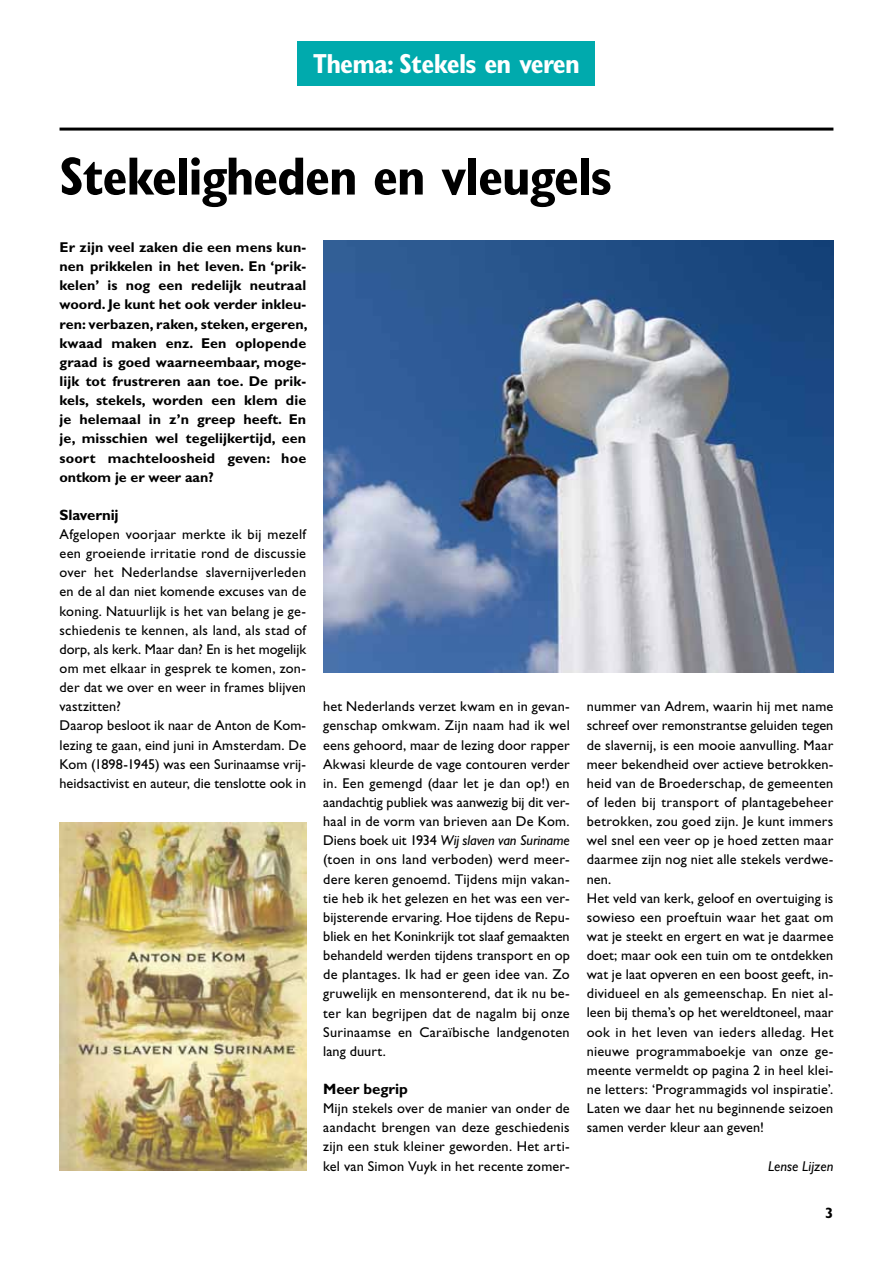
<style>
.page{position:relative;width:893px;height:1263px;background:#fff}
.page>*{position:absolute;margin:0;border:0;box-sizing:border-box;transform-origin:0 0}
.t1{font:700 condensed 54px "Gill Sans Std";letter-spacing:-.025em;color:#000}
.t2{font:700 condensed 27.6px "Gill Sans Std";letter-spacing:-.025em;color:#fff}
.t3{font:700 15px "Gill Sans Std";letter-spacing:-.005em;color:#000}
.t4{font:14.25px/19.2px "Gill Sans Std";letter-spacing:.015em;color:#000}
.t5{font:700 14.25px/19.2px "Gill Sans Std";letter-spacing:.01em;color:#000;text-align:justify}
.t6{font:italic 14.25px "Gill Sans Std";letter-spacing:.005em;color:#000}
.s1{font-style:italic}
</style>
<div class="page">
<div style="left:298px;top:42px;width:297px;height:44px;background:#00aaad"></div>
<img style="left:323px;top:240px;width:510px;height:433px">
<hr style="left:60px;top:128px;width:773px;height:3px;background:#000">
<img style="left:60px;top:823px;width:246px;height:347px">
<h2 class="t2" style="left:313px;top:47px;width:268px">Thema: Stekels en veren</h2>
<h1 class="t1" style="left:60px;top:144px;width:554px">Stekeligheden en vleugels</h1>
<p class="t5" style="left:60px;top:237px;width:250px">Er zijn veel zaken die een mens kun&shy;nen prikkelen in het leven. En ‘prik&shy;kelen’ is nog een redelijk neutraal woord. Je kunt het ook verder inkleu&shy;ren: verbazen, raken, steken, ergeren, kwaad maken enz. Een oplopende graad is goed waarneembaar, moge&shy;lijk tot frustreren aan toe. De prik&shy;kels, stekels, worden een klem die je helemaal in z’n greep heeft. En je, misschien wel tegelijkertijd, een soort machteloosheid geven: hoe ontkom je er weer aan?</p>
<p class="t3" style="left:60px;top:506px;width:61px">Slavernij</p>
<p class="t4" style="left:60px;top:525px;width:248px">Afgelopen voorjaar merkte ik bij mezelf een groeiende irritatie rond de discussie over het Nederlandse slavernijverleden en de al dan niet komende excuses van de koning. Natuurlijk is het van belang je ge&shy;schiedenis te kennen, als land, als stad of dorp, als kerk. Maar dan? En is het mogelijk om met elkaar in gesprek te komen, zon&shy;der dat we over en weer in frames blijven vastzitten?<br>Daarop besloot ik naar de Anton de Kom&shy;lezing te gaan, eind juni in Amsterdam. De Kom (1898-1945) was een Surinaamse vrij&shy;heidsactivist en auteur, die tenslotte ook in</p>
<p class="t4" style="left:587px;top:697px;width:248px">nummer van Adrem, waarin hij met name schreef over remonstrantse geluiden tegen de slavernij, is een mooie aanvulling. Maar meer bekendheid over actieve betrokken&shy;heid van de Broederschap, de gemeenten of leden bij transport of plantagebeheer betrokken, zou goed zijn. Je kunt immers wel snel een veer op je hoed zetten maar daarmee zijn nog niet alle stekels verdwe&shy;nen.<br>Het veld van kerk, geloof en overtuiging is sowieso een proeftuin waar het gaat om wat je steekt en ergert en wat je daarmee doet; maar ook een tuin om te ontdekken wat je laat opveren en een boost geeft, in&shy;dividueel en als gemeenschap. En niet al&shy;leen bij thema’s op het wereldtoneel, maar ook in het leven van ieders alledag. Het nieuwe programmaboekje van onze ge&shy;meente vermeldt op pagina 2 in heel klei&shy;ne letters: ‘Programmagids vol inspiratie’.<br>Laten we daar het nu beginnende seizoen samen verder kleur aan geven!</p>
<p class="t6" style="left:768px;top:1157px;width:67px">Lense Lijzen</p>
<p class="t4" style="left:323px;top:697px;width:248px;text-align:justify">het Nederlands verzet kwam en in gevan&shy;genschap omkwam. Zijn naam had ik wel eens gehoord, maar de lezing door rapper Akwasi kleurde de vage contouren verder in. Een gemengd (daar let je dan op!) en aandachtig publiek was aanwezig bij dit ver&shy;haal in de vorm van brieven aan De Kom.<br>Diens boek uit 1934 <span class="s1">Wij slaven van Suriname </span>(toen in ons land verboden) werd meer&shy;dere keren genoemd. Tijdens mijn vakan&shy;tie heb ik het gelezen en het was een ver&shy;bijsterende ervaring. Hoe tijdens de Repu&shy;bliek en het Koninkrijk tot slaaf gemaakten behandeld werden tijdens transport en op de plantages. Ik had er geen idee van. Zo gruwelijk en mensonterend, dat ik nu be&shy;ter kan begrijpen dat de nagalm bij onze Surinaamse en Caraïbische landgenoten lang duurt.</p>
<p class="t3" style="left:323px;top:1080px;width:86px">Meer begrip</p>
<p class="t4" style="left:323px;top:1099px;width:248px;text-align:justify">Mijn stekels over de manier van onder de aandacht brengen van deze geschiedenis zijn een stuk kleiner geworden. Het arti&shy;kel van Simon Vuyk in het recente zomer-</p>
<p class="t3" style="left:825px;top:1204px;width:10px">3</p>
</div>
